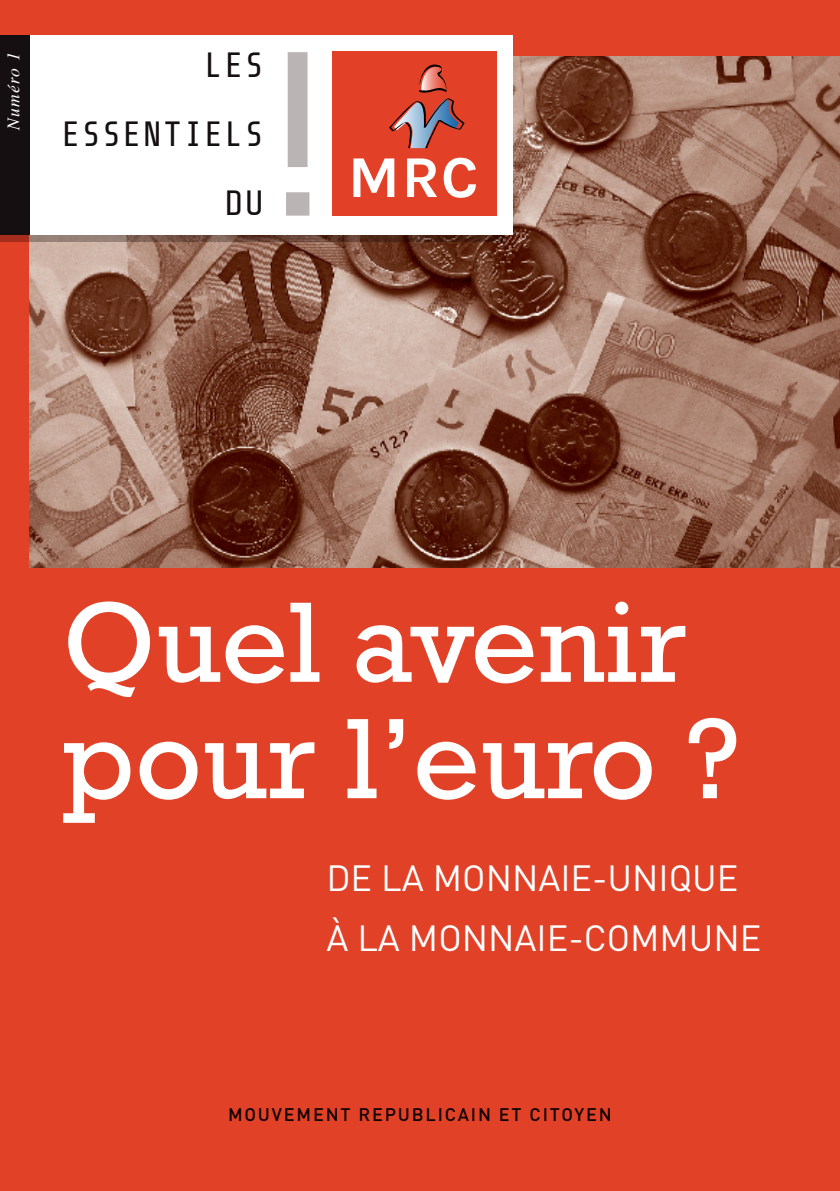
<style>
.page{position:relative;width:840px;height:1191px;background:#fff}
.page>*{position:absolute;margin:0;border:0;box-sizing:border-box;transform-origin:0 0}
.t1{font:233.4px "Share Tech Mono";color:#bab5b4}
.t2{font:116.4px/116.4px "Rockwell";color:#fff}
.t3{font:36px/60px "DIN";color:#fff}
.t4{font:35px/69px "Share Tech Mono";letter-spacing:.04em;color:#160f11;text-align:right}
.t5{font:500 18px "DIN";letter-spacing:.1em;color:#0f0000}
.t6{font:italic 17.6px "Times";color:#fff}
</style>
<div class="page">
<div style="left:0;top:0;width:839px;height:1191px;background:#e14227"></div>
<img style="left:29px;top:57px;width:810px;height:510px">
<svg style="left:0;top:234px;width:504px;height:7px;background:#816054"></svg>
<div style="left:0;top:35px;width:512px;height:199px;background:#fff"></div>
<div style="left:332px;top:52px;width:164px;height:164px;background:#e24128"></div>
<svg style="left:353px;top:158px;width:41px;height:39px"></svg>
<svg style="left:407px;top:158px;width:30px;height:39px"></svg>
<svg style="left:443px;top:158px;width:32px;height:40px"></svg>
<svg style="left:389px;top:64px;width:75px;height:84px"></svg>
<div style="left:0;top:35px;width:30px;height:199px;background:#160f11"></div>
<p class="t6" style="left:-2px;top:130px;width:80px;rotate:-90deg">Numéro 1</p>
<p class="t4" style="left:61px;top:31px;width:204px">LES<br>ESSENTIELS<br>DU</p>
<h1 class="t1" style="left:234px;top:9px;width:128px">!</h1>
<h2 class="t2" style="left:62px;top:586px;width:678px">Quel avenir pour l’euro ?</h2>
<p class="t3" style="left:326px;top:847px;width:436px">DE LA MONNAIE-UNIQUE<br>À LA MONNAIE-COMMUNE</p>
<p class="t5" style="left:228px;top:1102px;width:385px">MOUVEMENT REPUBLICAIN ET CITOYEN</p>
</div>
